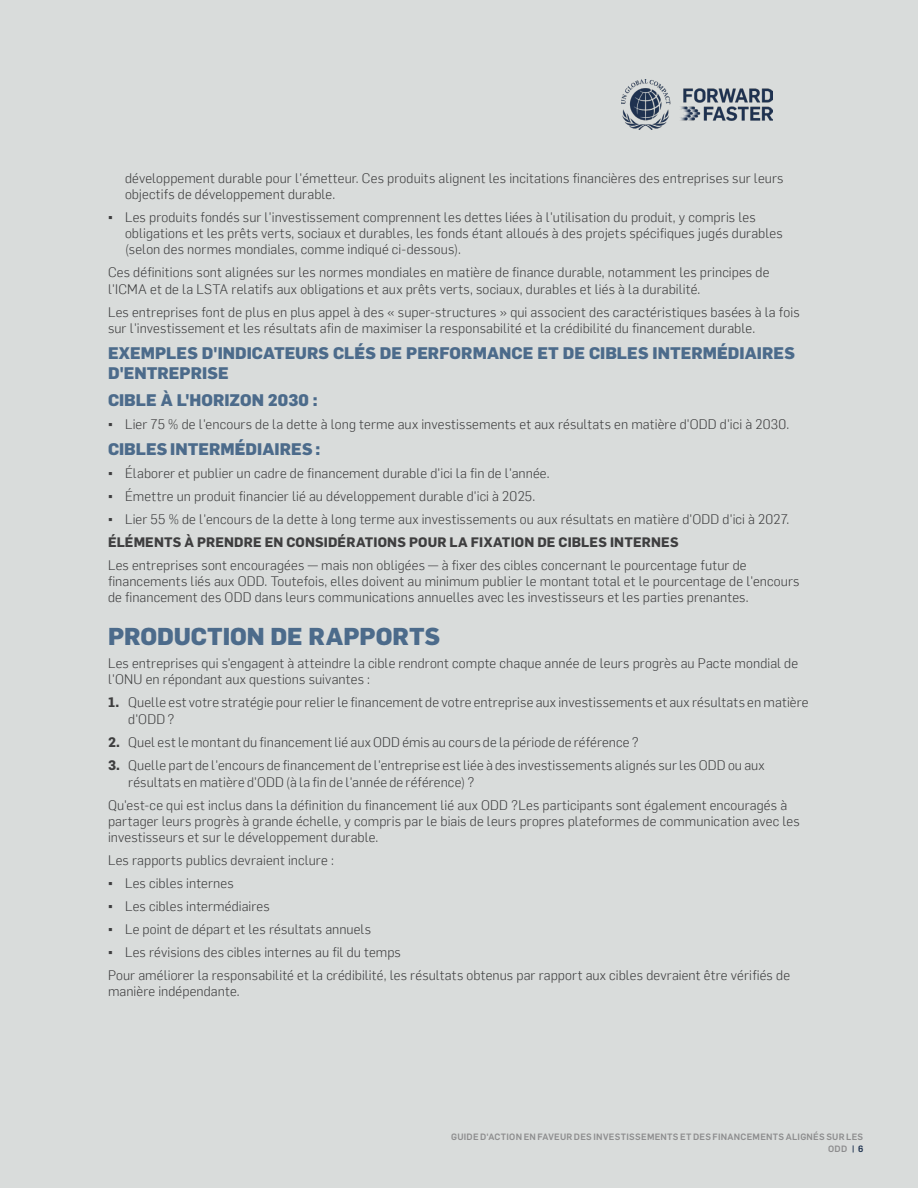
<style>
.page{position:relative;width:918px;height:1188px;background:#d9dcdb}
.page>*{position:absolute;margin:0;border:0;box-sizing:border-box;transform-origin:0 0}
.t1{font:800 24px "Flama";letter-spacing:-.005em;color:#4c6b8b}
.t2{font:800 16.5px/19.8px "Flama";letter-spacing:.005em;color:#4c6b8b}
.t3{font:300 13.5px/16.2px "Flama";letter-spacing:.01em;color:#3e3e3f}
.t4{font:700 13.5px "Flama";letter-spacing:.01em;color:#3e3e3f}
.t5{font:500 9px/12px "Flama";letter-spacing:.025em;color:#8d8d8e;text-align:right}
.s1{font-family:"Arial";font-weight:400}
.s2{font-weight:700}
.s3{color:#1e3250}
</style>
<div class="page">
<img style="left:622px;top:79px;width:151px;height:51px">
<p class="t3" style="left:125px;top:169px;width:660px">développement durable pour l'émetteur. Ces produits alignent les incitations financières des entreprises sur leurs objectifs de développement durable.</p>
<p class="t3" style="left:125px;top:208px;width:659px;text-indent:-17px"><span class="s1">▪</span> Les produits fondés sur l'investissement comprennent les dettes liées à l'utilisation du produit, y compris les obligations et les prêts verts, sociaux et durables, les fonds étant alloués à des projets spécifiques jugés durables (selon des normes mondiales, comme indiqué ci-dessous).</p>
<p class="t3" style="left:108px;top:264px;width:663px">Ces définitions sont alignées sur les normes mondiales en matière de finance durable, notamment les principes de l'ICMA et de la LSTA relatifs aux obligations et aux prêts verts, sociaux, durables et liés à la durabilité.</p>
<p class="t3" style="left:108px;top:303px;width:693px">Les entreprises font de plus en plus appel à des « super-structures » qui associent des caractéristiques basées à la fois sur l'investissement et les résultats afin de maximiser la responsabilité et la crédibilité du financement durable.</p>
<p class="t2" style="left:108px;top:343px;width:688px">EXEMPLES D'INDICATEURS CLÉS DE PERFORMANCE ET DE CIBLES INTERMÉDIAIRES<br>D'ENTREPRISE</p>
<p class="t2" style="left:108px;top:389px;width:211px">CIBLE À L'HORIZON 2030 :</p>
<p class="t3" style="left:108px;top:415px;width:683px"><span class="s1">▪</span> Lier 75 % de l'encours de la dette à long terme aux investissements et aux résultats en matière d'ODD d'ici à 2030.</p>
<p class="t2" style="left:108px;top:439px;width:214px">CIBLES INTERMÉDIAIRES :</p>
<p class="t3" style="left:108px;top:465px;width:443px"><span class="s1">▪</span> Élaborer et publier un cadre de financement durable d'ici la fin de l'année.</p>
<p class="t3" style="left:108px;top:487px;width:429px"><span class="s1">▪</span> Émettre un produit financier lié au développement durable d'ici à 2025.</p>
<p class="t3" style="left:108px;top:510px;width:683px"><span class="s1">▪</span> Lier 55 % de l'encours de la dette à long terme aux investissements ou aux résultats en matière d'ODD d'ici à 2027.</p>
<p class="t4" style="left:108px;top:532px;width:572px">ÉLÉMENTS À PRENDRE EN CONSIDÉRATIONS POUR LA FIXATION DE CIBLES INTERNES</p>
<p class="t3" style="left:108px;top:556px;width:693px">Les entreprises sont encouragées — mais non obligées — à fixer des cibles concernant le pourcentage futur de financements liés aux ODD. Toutefois, elles doivent au minimum publier le montant total et le pourcentage de l'encours de financement des ODD dans leurs communications annuelles avec les investisseurs et les parties prenantes.</p>
<p class="t1" style="left:108px;top:621px;width:333px">PRODUCTION DE RAPPORTS</p>
<p class="t3" style="left:108px;top:654px;width:692px">Les entreprises qui s'engagent à atteindre la cible rendront compte chaque année de leurs progrès au Pacte mondial de l'ONU en répondant aux questions suivantes :</p>
<p class="t3" style="left:128px;top:693px;width:682px;text-indent:-20px"><span class="s2">1.</span> Quelle est votre stratégie pour relier le financement de votre entreprise aux investissements et aux résultats en matière d'ODD ?</p>
<p class="t3" style="left:108px;top:733px;width:532px"><span class="s2">2.</span> Quel est le montant du financement lié aux ODD émis au cours de la période de référence ?</p>
<p class="t3" style="left:128px;top:756px;width:638px;text-indent:-20px"><span class="s2">3.</span> Quelle part de l'encours de financement de l'entreprise est liée à des investissements alignés sur les ODD ou aux résultats en matière d'ODD (à la fin de l'année de référence) ?</p>
<p class="t3" style="left:108px;top:796px;width:693px">Qu'est-ce qui est inclus dans la définition du financement lié aux ODD ?Les participants sont également encouragés à partager leurs progrès à grande échelle, y compris par le biais de leurs propres plateformes de communication avec les investisseurs et sur le développement durable.</p>
<p class="t3" style="left:108px;top:852px;width:227px">Les rapports publics devraient inclure :</p>
<p class="t3" style="left:108px;top:874px;width:127px"><span class="s1">▪</span> Les cibles internes</p>
<p class="t3" style="left:108px;top:897px;width:163px"><span class="s1">▪</span> Les cibles intermédiaires</p>
<p class="t3" style="left:108px;top:920px;width:265px"><span class="s1">▪</span> Le point de départ et les résultats annuels</p>
<p class="t3" style="left:108px;top:943px;width:294px"><span class="s1">▪</span> Les révisions des cibles internes au fil du temps</p>
<p class="t3" style="left:108px;top:966px;width:684px">Pour améliorer la responsabilité et la crédibilité, les résultats obtenus par rapport aux cibles devraient être vérifiés de manière indépendante.</p>
<p class="t5" style="left:451px;top:1130px;width:414px">GUIDE D'ACTION EN FAVEUR DES INVESTISSEMENTS ET DES FINANCEMENTS ALIGNÉS SUR LES<br>ODD <span class="s3">| 6</span></p>
</div>
